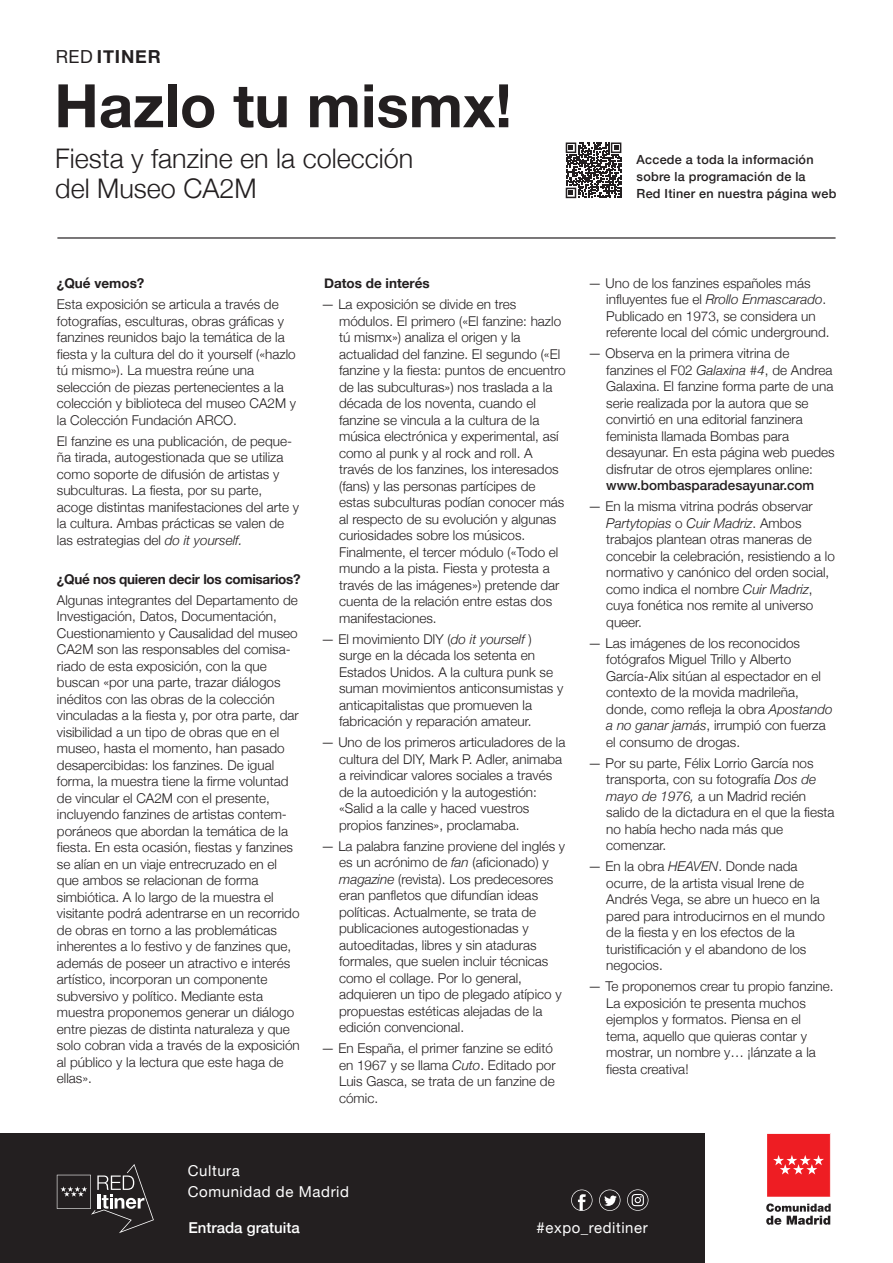
<style>
.page{position:relative;width:893px;height:1263px;background:#fff}
.page>*{position:absolute;margin:0;border:0;box-sizing:border-box;transform-origin:0 0}
.t1{font:700 60px "Helvetica Neue";color:#231f20}
.t2{font:300 27px/30px "Helvetica Neue";color:#231f20}
.t3{font:700 18px "Helvetica Neue";letter-spacing:.05em;color:#231f20}
.t4{font:15px/21px "Helvetica Neue";letter-spacing:.04em;color:#fff}
.t5{font:500 15px "Helvetica Neue";color:#fff}
.t6{font:300 13.5px/16.5px "Helvetica Neue";color:#231f20}
.t7{font:700 13.5px "Helvetica Neue";letter-spacing:-.02em;color:#231f20}
.t8{font:500 13.5px "Helvetica Neue";color:#231f20}
.t9{font:700 13.5px "Helvetica Neue";color:#231f20}
.t10{font:500 12.6px/16.8px "Helvetica Neue";letter-spacing:.02em;color:#231f20}
.s1{font-weight:400}
.s2{font-style:italic}
</style>
<div class="page">
<svg style="left:566px;top:142px;width:55px;height:56px"></svg>
<hr style="left:57px;top:237px;width:779px;height:2px;background:#231f20">
<div style="left:0;top:1134px;width:705px;height:129px;background:#231f20"></div>
<svg style="left:57px;top:1164px;width:97px;height:69px"></svg>
<svg style="left:599px;top:1189px;width:21px;height:22px"></svg>
<svg style="left:571px;top:1189px;width:21px;height:22px"></svg>
<svg style="left:627px;top:1189px;width:21px;height:22px"></svg>
<svg style="left:767px;top:1133px;width:64px;height:64px;background:#ef3238"></svg>
<svg style="left:766px;top:1203px;width:65px;height:22px"></svg>
<h3 class="t3" style="left:56px;top:42px;width:106px"><span class="s1">RED</span> ITINER</h3>
<h1 class="t1" style="left:54px;top:59px;width:459px">Hazlo tu mismx!</h1>
<h2 class="t2" style="left:55px;top:141px;width:360px">Fiesta y fanzine en la colección del Museo CA2M</h2>
<p class="t10" style="left:637px;top:150px;width:201px">Accede a toda la información sobre la programación de la<br>Red Itiner en nuestra página web</p>
<p class="t9" style="left:57px;top:273px;width:89px">¿Qué vemos?</p>
<p class="t6" style="left:57px;top:295px;width:241px">Esta exposición se articula a través de fotografías, esculturas, obras gráficas y fanzines reunidos bajo la temática de la fiesta y la cultura del do it yourself («hazlo tú mismo»). La muestra reúne una selección de piezas pertenecientes a la colección y biblioteca del museo CA2M y la Colección Fundación ARCO.</p>
<p class="t6" style="left:57px;top:432px;width:244px">El fanzine es una publicación, de peque&shy;ña tirada, autogestionada que se utiliza como soporte de difusión de artistas y subculturas. La fiesta, por su parte, acoge distintas manifestaciones del arte y la cultura. Ambas prácticas se valen de las estrategias del <span class="s2">do it yourself.</span></p>
<p class="t7" style="left:57px;top:568px;width:245px">¿Qué nos quieren decir los comisarios?</p>
<p class="t6" style="left:57px;top:591px;width:244px">Algunas integrantes del Departamento de Investigación, Datos, Documentación, Cuestionamiento y Causalidad del museo CA2M son las responsables del comisa&shy;riado de esta exposición, con la que buscan «por una parte, trazar diálogos inéditos con las obras de la colección vinculadas a la fiesta y, por otra parte, dar visibilidad a un tipo de obras que en el museo, hasta el momento, han pasado desapercibidas: los fanzines. De igual forma, la muestra tiene la firme voluntad de vincular el CA2M con el presente, incluyendo fanzines de artistas contem&shy;poráneos que abordan la temática de la fiesta. En esta ocasión, fiestas y fanzines se alían en un viaje entrecruzado en el que ambos se relacionan de forma simbiótica. A lo largo de la muestra el visitante podrá adentrarse en un recorrido de obras en torno a las problemáticas inherentes a lo festivo y de fanzines que, además de poseer un atractivo e interés artístico, incorporan un componente subversivo y político. Mediante esta muestra proponemos generar un diálogo entre piezas de distinta naturaleza y que solo cobran vida a través de la exposición al público y la lectura que este haga de ellas».</p>
<p class="t9" style="left:324px;top:273px;width:107px">Datos de interés</p>
<p class="t6" style="left:339px;top:295px;width:228px;text-indent:-18px">— La exposición se divide en tres módulos. El primero («El fanzine: hazlo tú mismx») analiza el origen y la actualidad del fanzine. El segundo («El fanzine y la fiesta: puntos de encuentro de las subculturas») nos traslada a la década de los noventa, cuando el fanzine se vincula a la cultura de la música electrónica y experimental, así como al punk y al rock and roll. A través de los fanzines, los interesados (fans) y las personas partícipes de estas subculturas podían conocer más al respecto de su evolución y algunas curiosidades sobre los músicos.<br>Finalmente, el tercer módulo («Todo el mundo a la pista. Fiesta y protesta a través de las imágenes») pretende dar cuenta de la relación entre estas dos manifestaciones.</p>
<p class="t6" style="left:339px;top:629px;width:226px;text-indent:-18px">— El movimiento DIY (<span class="s2">do it yourself</span> ) surge en la década los setenta en Estados Unidos. A la cultura punk se suman movimientos anticonsumistas y anticapitalistas que promueven la fabricación y reparación amateur.</p>
<p class="t6" style="left:339px;top:733px;width:228px;text-indent:-18px">— Uno de los primeros articuladores de la cultura del DIY, Mark P. Adler, animaba a reivindicar valores sociales a través de la autoedición y la autogestión: «Salid a la calle y haced vuestros propios fanzines», proclamaba.</p>
<p class="t6" style="left:339px;top:836px;width:228px;text-indent:-18px">— La palabra fanzine proviene del inglés y es un acrónimo de <span class="s2">fan</span> (aficionado) y <span class="s2">magazine</span> (revista). Los predecesores eran panfletos que difundían ideas políticas. Actualmente, se trata de publicaciones autogestionadas y autoeditadas, libres y sin ataduras formales, que suelen incluir técnicas como el collage. Por lo general, adquieren un tipo de plegado atípico y propuestas estéticas alejadas de la edición convencional.</p>
<p class="t6" style="left:339px;top:1039px;width:218px;text-indent:-18px">— En España, el primer fanzine se editó en 1967 y se llama <span class="s2">Cuto</span>. Editado por<br>Luis Gasca, se trata de un fanzine de cómic.</p>
<p class="t6" style="left:606px;top:274px;width:225px;text-indent:-18px">— Uno de los fanzines españoles más influyentes fue el <span class="s2">Rrollo Enmascarado</span>.<br>Publicado en 1973, se considera un referente local del cómic underground.</p>
<p class="t6" style="left:606px;top:344px;width:230px;text-indent:-18px">— Observa en la primera vitrina de fanzines el F02 <span class="s2">Galaxina #4</span>, de Andrea Galaxina. El fanzine forma parte de una serie realizada por la autora que se convirtió en una editorial fanzinera feminista llamada Bombas para desayunar. En esta página web puedes disfrutar de otros ejemplares online:</p>
<p class="t8" style="left:606px;top:475px;width:210px">www.bombasparadesayunar.com</p>
<p class="t6" style="left:606px;top:497px;width:230px;text-indent:-18px">— En la misma vitrina podrás observar <span class="s2">Partytopias</span> o <span class="s2">Cuir Madriz</span>. Ambos trabajos plantean otras maneras de concebir la celebración, resistiendo a lo normativo y canónico del orden social, como indica el nombre <span class="s2">Cuir Madriz</span>, cuya fonética nos remite al universo queer.</p>
<p class="t6" style="left:606px;top:634px;width:228px;text-indent:-18px">— Las imágenes de los reconocidos fotógrafos Miguel Trillo y Alberto García-Alix sitúan al espectador en el contexto de la movida madrileña, donde, como refleja la obra <span class="s2">Apostando a no ganar jamás</span>, irrumpió con fuerza el consumo de drogas.</p>
<p class="t6" style="left:606px;top:754px;width:230px;text-indent:-18px">— Por su parte, Félix Lorrio García nos transporta, con su fotografía <span class="s2">Dos de mayo de 1976,</span> a un Madrid recién salido de la dictadura en el que la fiesta no había hecho nada más que comenzar.</p>
<p class="t6" style="left:606px;top:857px;width:220px;text-indent:-18px">— En la obra <span class="s2">HEAVEN</span>. Donde nada ocurre, de la artista visual Irene de<br>Andrés Vega, se abre un hueco en la pared para introducirnos en el mundo de la fiesta y en los efectos de la turistificación y el abandono de los negocios.</p>
<p class="t6" style="left:606px;top:977px;width:229px;text-indent:-18px">— Te proponemos crear tu propio fanzine.<br>La exposición te presenta muchos ejemplos y formatos. Piensa en el tema, aquello que quieras contar y mostrar, un nombre y… ¡lánzate a la fiesta creativa!</p>
<p class="t4" style="left:188px;top:1160px;width:163px">Cultura<br>Comunidad de Madrid</p>
<p class="t5" style="left:188px;top:1215px;width:113px">Entrada gratuita</p>
<p class="t4" style="left:537px;top:1217px;width:113px">#expo_reditiner</p>
</div>
